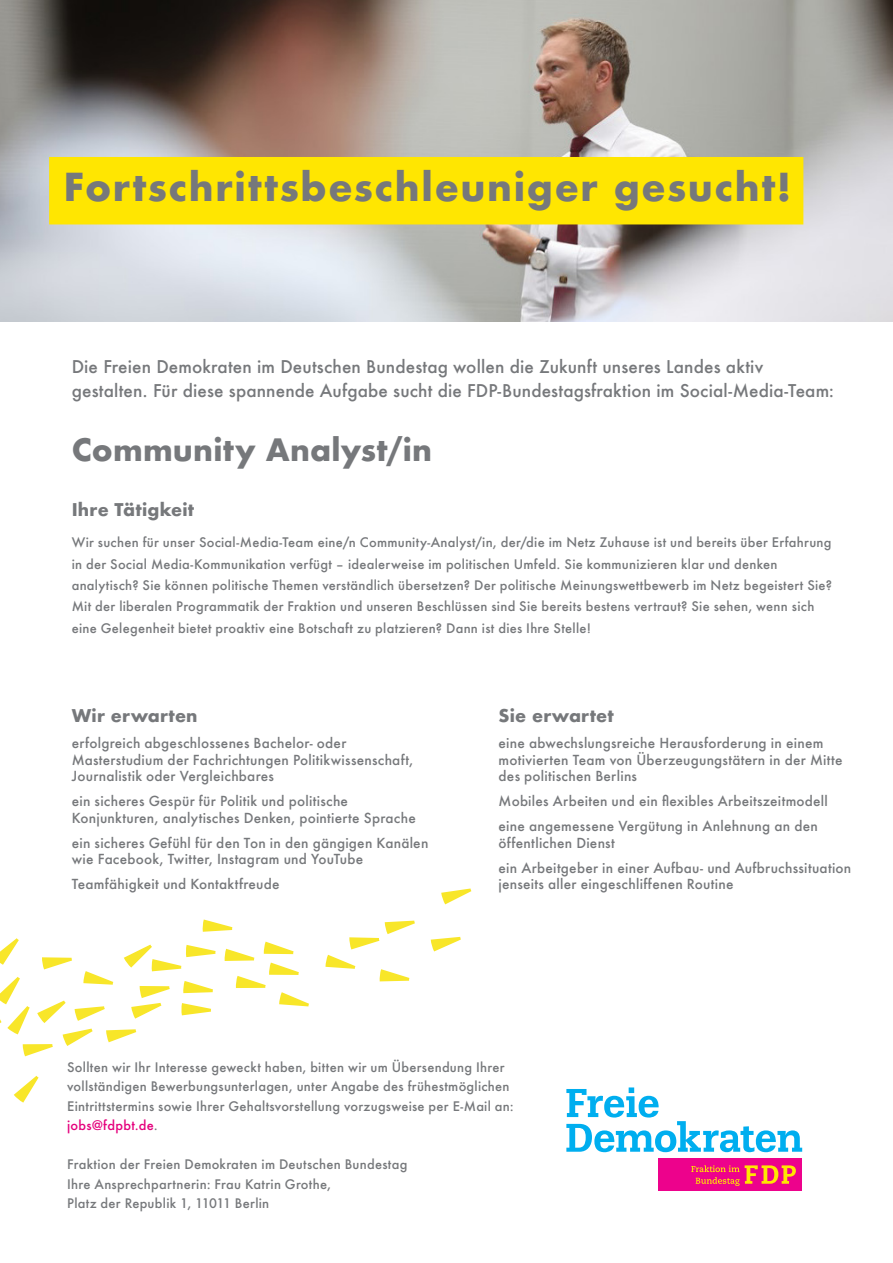
<style>
.page{position:relative;width:893px;height:1263px;background:#fff}
.page>*{position:absolute;margin:0;border:0;box-sizing:border-box;transform-origin:0 0}
.Absatzformat_2{font:700 37.5px "Futura";letter-spacing:.045em;color:#76787b}
.t1{font:700 30px "Futura";letter-spacing:.01em;color:#76787b}
.t2{font:500 17.1px/24.2px "Futura";letter-spacing:.005em;color:#76787b}
.t3{font:700 17.1px "Futura";letter-spacing:.015em;color:#76787b}
.Absatzformat_1{font:500 13.5px/16.5px "Futura";letter-spacing:.02em;color:#76787b}
.t4{font:500 12.9px/21.3px "Futura";letter-spacing:.02em;color:#76787b}
.s1{color:#e5007d}
</style>
<div class="page">
<svg style="left:379px;top:969px;width:30px;height:12px"></svg>
<svg style="left:202px;top:919px;width:30px;height:13px"></svg>
<svg style="left:14px;top:1076px;width:25px;height:26px"></svg>
<svg style="left:441px;top:888px;width:30px;height:16px"></svg>
<svg style="left:431px;top:937px;width:30px;height:14px"></svg>
<svg style="left:325px;top:955px;width:30px;height:14px"></svg>
<svg style="left:349px;top:937px;width:30px;height:12px"></svg>
<svg style="left:385px;top:921px;width:30px;height:13px"></svg>
<svg style="left:224px;top:942px;width:85px;height:64px"></svg>
<svg style="left:0;top:938px;width:216px;height:118px"></svg>
<img style="left:0;top:0;width:893px;height:321px">
<div style="left:49px;top:157px;width:754px;height:67px;background:#ffe601"></div>
<svg style="left:566px;top:1087px;width:236px;height:65px"></svg>
<div style="left:659px;top:1158px;width:143px;height:33px;background:#ed028c"></div>
<svg style="left:691px;top:1165px;width:105px;height:21px"></svg>
<p class="Absatzformat_2" style="left:63px;top:160px;width:729px">Fortschrittsbeschleuniger gesucht!</p>
<p class="t2" style="left:72px;top:354px;width:764px">Die Freien Demokraten im Deutschen Bundestag wollen die Zukunft unseres Landes aktiv gestalten. Für diese spannende Aufgabe sucht die FDP-Bundestagsfraktion im Social-Media-Team:</p>
<p class="t1" style="left:72px;top:428px;width:362px">Community Analyst/in</p>
<p class="t3" style="left:72px;top:497px;width:124px">Ihre Tätigkeit</p>
<p class="t4" style="left:72px;top:531px;width:762px">Wir suchen für unser Social-Media-Team eine/n Community-Analyst/in, der/die im Netz Zuhause ist und bereits über Erfahrung in der Social Media-Kommunikation verfügt – idealerweise im politischen Umfeld. Sie kommunizieren klar und denken analytisch? Sie können politische Themen verständlich übersetzen? Der politische Meinungswettbewerb im Netz begeistert Sie?<br>Mit der liberalen Programmatik der Fraktion und unseren Beschlüssen sind Sie bereits bestens vertraut? Sie sehen, wenn sich eine Gelegenheit bietet proaktiv eine Botschaft zu platzieren? Dann ist dies Ihre Stelle!</p>
<p class="t3" style="left:72px;top:703px;width:127px">Wir erwarten</p>
<p class="t3" style="left:499px;top:703px;width:117px">Sie erwartet</p>
<p class="Absatzformat_1" style="left:72px;top:735px;width:343px">erfolgreich abgeschlossenes Bachelor- oder<br>Masterstudium der Fachrichtungen Politikwissenschaft,<br>Journalistik oder Vergleichbares</p>
<p class="Absatzformat_1" style="left:72px;top:793px;width:346px">ein sicheres Gespür für Politik und politische<br>Konjunkturen, analytisches Denken, pointierte Sprache</p>
<p class="Absatzformat_1" style="left:72px;top:834px;width:358px">ein sicheres Gefühl für den Ton in den gängigen Kanälen wie Facebook, Twitter, Instagram und YouTube</p>
<p class="Absatzformat_1" style="left:72px;top:876px;width:209px">Teamfähigkeit und Kontaktfreude</p>
<p class="Absatzformat_1" style="left:499px;top:735px;width:345px">eine abwechslungsreiche Herausforderung in einem motivierten Team von Überzeugungstätern in der Mitte des politischen Berlins</p>
<p class="Absatzformat_1" style="left:499px;top:793px;width:331px">Mobiles Arbeiten und ein flexibles Arbeitszeitmodell</p>
<p class="Absatzformat_1" style="left:499px;top:818px;width:321px">eine angemessene Vergütung in Anlehnung an den öffentlichen Dienst</p>
<p class="Absatzformat_1" style="left:499px;top:859px;width:354px">ein Arbeitgeber in einer Aufbau- und Aufbruchssituation jenseits aller eingeschliffenen Routine</p>
<p class="t4" style="left:67px;top:1057px;width:448px;line-height:19.5px">Sollten wir Ihr Interesse geweckt haben, bitten wir um Übersendung Ihrer vollständigen Bewerbungsunterlagen, unter Angabe des frühestmöglichen Eintrittstermins sowie Ihrer Gehaltsvorstellung vorzugsweise per E-Mail an: <span class="s1">jobs@fdpbt.de</span>.</p>
<p class="t4" style="left:67px;top:1153px;width:342px">Fraktion der Freien Demokraten im Deutschen Bundestag</p>
<p class="t4" style="left:67px;top:1173px;width:265px">Ihre Ansprechpartnerin: Frau Katrin Grothe,</p>
<p class="t4" style="left:67px;top:1192px;width:204px">Platz der Republik 1, 11011 Berlin</p>
</div>
